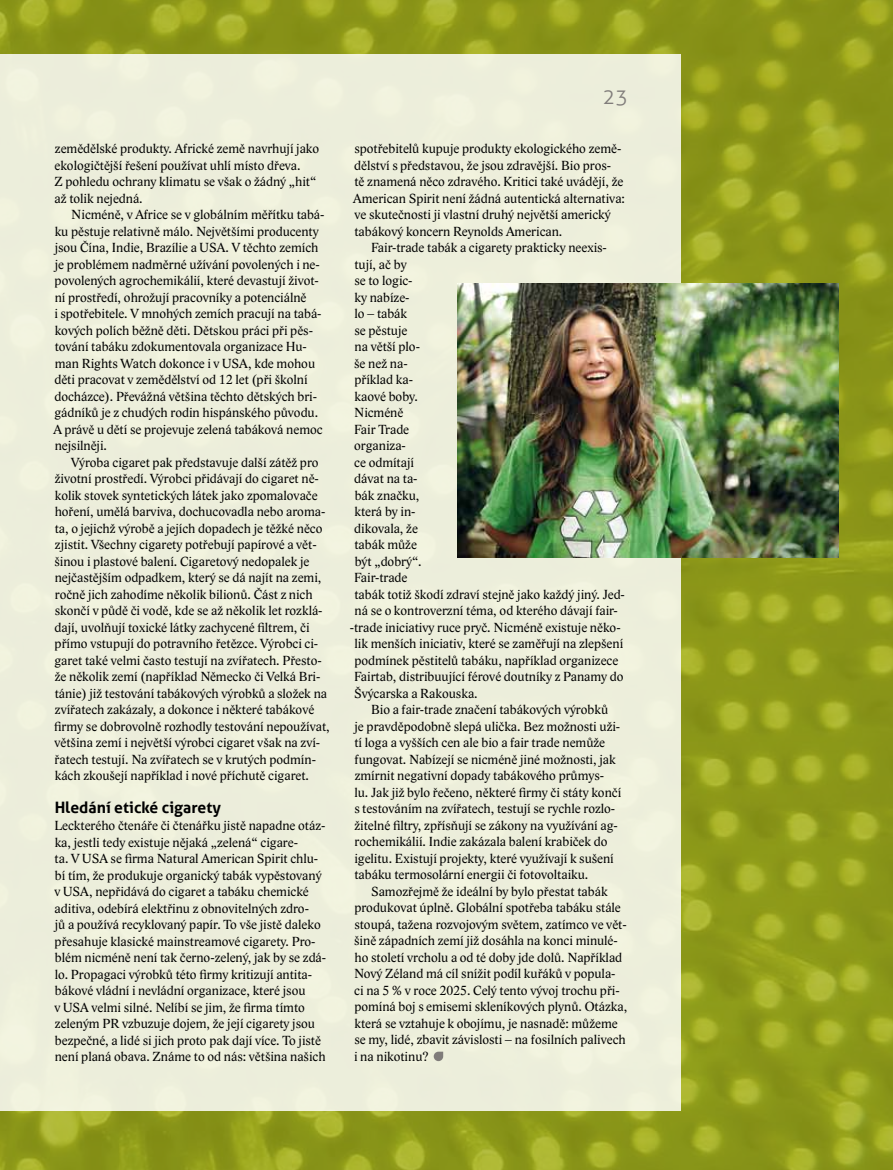
<style>
.page{position:relative;width:893px;height:1170px;background:#fff}
.page>*{position:absolute;margin:0;border:0;box-sizing:border-box;transform-origin:0 0}
.t1{font:300 21px "Aller";color:#807c7a}
.t2{font:700 15.75px "Aller";color:#000}
.t3{font:13.5px/16.5px "Lido STF";color:#000}
</style>
<div class="page">
<img style="left:0;top:0;width:893px;height:1169px">
<div style="left:0;top:54px;width:681px;height:1056px;background:#eceedb"></div>
<img style="left:457px;top:283px;width:382px;height:274px">
<svg style="left:434px;top:1051px;width:9px;height:10px"></svg>
<p class="t3" style="left:54px;top:140px;width:266px">zemědělské produkty. Africké země navrhují jako ekologičtější řešení používat uhlí místo dřeva.<br>Z pohledu ochrany klimatu se však o žádný „hit“ až tolik nejedná.</p>
<p class="t3" style="left:53px;top:206px;width:273px;text-indent:18px">Nicméně, v Africe se v globálním měřítku tabá&shy;ku pěstuje relativně málo. Největšími producenty jsou Čína, Indie, Brazílie a USA. V těchto zemích je problémem nadměrné užívání povolených i ne&shy;povolených agrochemikálií, které devastují život&shy;ní prostředí, ohrožují pracovníky a potenciálně<br>i spotřebitele. V mnohých zemích pracují na tabá&shy;kových polích běžně děti. Dětskou práci při pěs&shy;tování tabáku zdokumentovala organizace Hu&shy;man Rights Watch dokonce i v USA, kde mohou děti pracovat v zemědělství od 12 let (při školní docházce). Převážná většina těchto dětských bri&shy;gádníků je z chudých rodin hispánského původu.<br>A právě u dětí se projevuje zelená tabáková nemoc nejsilněji.</p>
<p class="t3" style="left:54px;top:454px;width:277px;text-indent:17px">Výroba cigaret pak představuje další zátěž pro životní prostředí. Výrobci přidávají do cigaret ně&shy;kolik stovek syntetických látek jako zpomalovače hoření, umělá barviva, dochucovadla nebo aroma&shy;ta, o jejichž výrobě a jejích dopadech je těžké něco zjistit. Všechny cigarety potřebují papírové a vět&shy;šinou i plastové balení. Cigaretový nedopalek je nejčastějším odpadkem, který se dá najít na zemi, ročně jich zahodíme několik bilionů. Část z nich skončí v půdě či vodě, kde se až několik let rozklá&shy;dají, uvolňují toxické látky zachycené filtrem, či přímo vstupují do potravního řetězce. Výrobci ci&shy;garet také velmi často testují na zvířatech. Přesto&shy;že několik zemí (například Německo či Velká Bri&shy;tánie) již testování tabákových výrobků a složek na zvířatech zakázaly, a dokonce i některé tabákové firmy se dobrovolně rozhodly testování nepoužívat, většina zemí i největší výrobci cigaret však na zví&shy;řatech testují. Na zvířatech se v krutých podmín&shy;kách zkoušejí například i nové příchutě cigaret.</p>
<p class="t2" style="left:55px;top:798px;width:168px">Hledání etické cigarety</p>
<p class="t3" style="left:54px;top:817px;width:273px">Leckterého čtenáře či čtenářku jistě napadne otáz&shy;ka, jestli tedy existuje nějaká „zelená“ cigare-<br>ta. V USA se firma Natural American Spirit chlu&shy;bí tím, že produkuje organický tabák vypěstovaný v USA, nepřidává do cigaret a tabáku chemické aditiva, odebírá elektřinu z obnovitelných zdro-<br>jů a používá recyklovaný papír. To vše jistě daleko přesahuje klasické mainstreamové cigarety. Pro&shy;blém nicméně není tak černo-zelený, jak by se zdá&shy;lo. Propagaci výrobků této firmy kritizují antita&shy;bákové vládní i nevládní organizace, které jsou<br>v USA velmi silné. Nelíbí se jim, že firma tímto zeleným PR vzbuzuje dojem, že její cigarety jsou bezpečné, a lidé si jich proto pak dají více. To jistě není planá obava. Známe to od nás: většina našich</p>
<h1 class="t1" style="left:603px;top:83px;width:27px">23</h1>
<p class="t3" style="left:353px;top:140px;width:273px">spotřebitelů kupuje produkty ekologického země&shy;dělství s představou, že jsou zdravější. Bio pros-<br>tě znamená něco zdravého. Kritici také uvádějí, že American Spirit není žádná autentická alternativa: ve skutečnosti ji vlastní druhý největší americký tabákový koncern Reynolds American.</p>
<p class="t3" style="left:371px;top:239px;width:237px">Fair-trade tabák a cigarety prakticky neexis-</p>
<p class="t3" style="left:354px;top:256px;width:54px">tují, ač by</p>
<p class="t3" style="left:354px;top:272px;width:60px">se to logic-</p>
<p class="t3" style="left:354px;top:289px;width:57px">ky nabíze-</p>
<p class="t3" style="left:354px;top:305px;width:54px">lo – tabák</p>
<p class="t3" style="left:354px;top:322px;width:54px">se pěstuje</p>
<p class="t3" style="left:355px;top:338px;width:67px">na větší plo-</p>
<p class="t3" style="left:354px;top:355px;width:55px">še než na-</p>
<p class="t3" style="left:354px;top:371px;width:60px">příklad ka-</p>
<p class="t3" style="left:354px;top:388px;width:65px">kaové boby.</p>
<p class="t3" style="left:354px;top:404px;width:51px">Nicméně</p>
<p class="t3" style="left:354px;top:421px;width:57px">Fair Trade</p>
<p class="t3" style="left:354px;top:437px;width:53px">organiza-</p>
<p class="t3" style="left:354px;top:454px;width:61px">ce odmítají</p>
<p class="t3" style="left:354px;top:470px;width:65px">dávat na ta-</p>
<p class="t3" style="left:355px;top:487px;width:66px">bák značku,</p>
<p class="t3" style="left:354px;top:503px;width:63px">která by in-</p>
<p class="t3" style="left:354px;top:520px;width:65px">dikovala, že</p>
<p class="t3" style="left:354px;top:536px;width:64px">tabák může</p>
<p class="t3" style="left:355px;top:553px;width:68px">být „dobrý“.</p>
<p class="t3" style="left:354px;top:569px;width:55px">Fair-trade</p>
<p class="t3" style="left:354px;top:586px;width:272px">tabák totiž škodí zdraví stejně jako každý jiný. Jed-</p>
<p class="t3" style="left:355px;top:602px;width:265px">ná se o kontroverzní téma, od kterého dávají fair-</p>
<p class="t3" style="left:350px;top:619px;width:272px">-trade iniciativy ruce pryč. Nicméně existuje něko-</p>
<p class="t3" style="left:354px;top:635px;width:270px">lik menších iniciativ, které se zaměřují na zlepšení</p>
<p class="t3" style="left:354px;top:652px;width:265px">podmínek pěstitelů tabáku, například organizece</p>
<p class="t3" style="left:354px;top:668px;width:271px">Fairtab, distribuující férové doutníky z Panamy do</p>
<p class="t3" style="left:354px;top:685px;width:125px">Švýcarska a Rakouska.</p>
<p class="t3" style="left:371px;top:701px;width:238px">Bio a fair-trade značení tabákových výrobků</p>
<p class="t3" style="left:355px;top:718px;width:267px">je pravděpodobně slepá ulička. Bez možnosti uži-</p>
<p class="t3" style="left:354px;top:734px;width:252px">tí loga a vyšších cen ale bio a fair trade nemůže</p>
<p class="t3" style="left:355px;top:751px;width:263px">fungovat. Nabízejí se nicméně jiné možnosti, jak</p>
<p class="t3" style="left:355px;top:767px;width:251px">zmírnit negativní dopady tabákového průmys-</p>
<p class="t3" style="left:354px;top:784px;width:268px">lu. Jak již bylo řečeno, některé firmy či státy končí</p>
<p class="t3" style="left:354px;top:800px;width:262px">s testováním na zvířatech, testují se rychle rozlo-</p>
<p class="t3" style="left:354px;top:817px;width:265px">žitelné filtry, zpřísňují se zákony na využívání ag-</p>
<p class="t3" style="left:355px;top:833px;width:254px">rochemikálií. Indie zakázala balení krabiček do</p>
<p class="t3" style="left:354px;top:850px;width:261px">igelitu. Existují projekty, které využívají k sušení</p>
<p class="t3" style="left:354px;top:866px;width:235px">tabáku termosolární energii či fotovoltaiku.</p>
<p class="t3" style="left:371px;top:883px;width:238px">Samozřejmě že ideální by bylo přestat tabák</p>
<p class="t3" style="left:354px;top:899px;width:268px">produkovat úplně. Globální spotřeba tabáku stále</p>
<p class="t3" style="left:354px;top:916px;width:274px">stoupá, tažena rozvojovým světem, zatímco ve vět-</p>
<p class="t3" style="left:354px;top:932px;width:265px">šině západních zemí již dosáhla na konci minulé-</p>
<p class="t3" style="left:354px;top:949px;width:269px">ho století vrcholu a od té doby jde dolů. Například</p>
<p class="t3" style="left:354px;top:965px;width:263px">Nový Zéland má cíl snížit podíl kuřáků v popula-</p>
<p class="t3" style="left:354px;top:982px;width:267px">ci na 5 % v roce 2025. Celý tento vývoj trochu při-</p>
<p class="t3" style="left:354px;top:998px;width:274px">pomíná boj s emisemi skleníkových plynů. Otázka,</p>
<p class="t3" style="left:354px;top:1015px;width:265px">která se vztahuje k obojímu, je nasnadě: můžeme</p>
<p class="t3" style="left:354px;top:1031px;width:273px">se my, lidé, zbavit závislosti – na fosilních palivech</p>
<p class="t3" style="left:354px;top:1048px;width:76px">i na nikotinu?</p>
</div>
